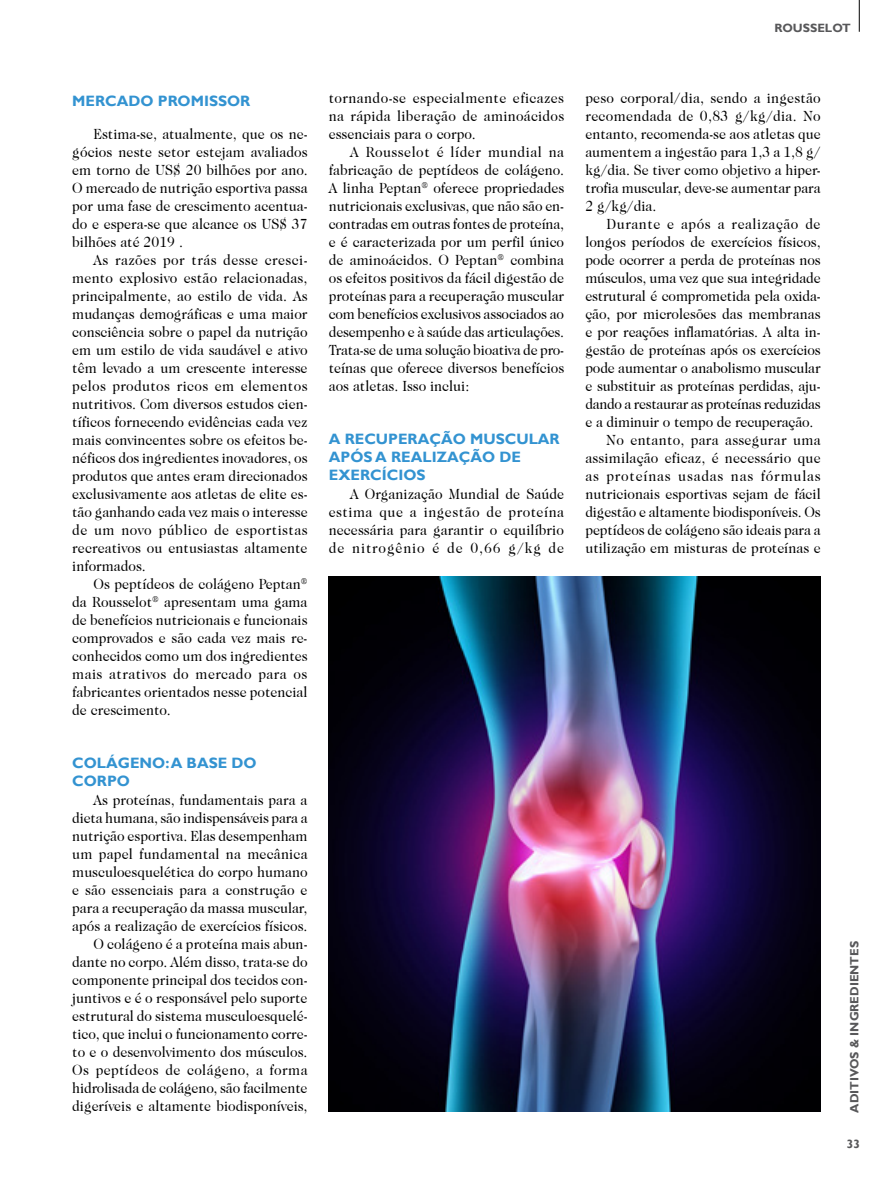
<style>
.page{position:relative;width:893px;height:1191px;background:#fff}
.page>*{position:absolute;margin:0;border:0;box-sizing:border-box;transform-origin:0 0}
.texto{font:15px/18px "Caslon 224 IT Cby BT";color:#000;text-align:justify;scale:.93 1}
.capitulos{font:700 15px/18px "Gill Sans";color:#3393d1}
.t1{font:700 12px "Gill Sans";color:#58585a}
</style>
<div class="page">
<hr style="left:859px;top:0;width:1px;height:32px;background:#000">
<img style="left:329px;top:576px;width:492px;height:535px">
<p class="t1" style="left:775px;top:20px;width:78px">ROUSSELOT</p>
<p class="capitulos" style="left:72px;top:93px;width:180px">MERCADO PROMISSOR</p>
<p class="texto" style="left:72px;top:125px;width:255px;text-indent:21px">Estima-se, atualmente, que os ne&shy;gócios neste setor estejam avaliados em torno de US$ 20 bilhões por ano.<br>O mercado de nutrição esportiva passa por uma fase de crescimento acentua&shy;do e espera-se que alcance os US$ 37 bilhões até 2019 .</p>
<p class="texto" style="left:72px;top:251px;width:255px;text-indent:21px">As razões por trás desse cresci&shy;mento explosivo estão relacionadas, principalmente, ao estilo de vida. As mudanças demográficas e uma maior consciência sobre o papel da nutrição em um estilo de vida saudável e ativo têm levado a um crescente interesse pelos produtos ricos em elementos nutritivos. Com diversos estudos cien&shy;tíficos fornecendo evidências cada vez mais convincentes sobre os efeitos be&shy;néficos dos ingredientes inovadores, os produtos que antes eram direcionados exclusivamente aos atletas de elite es&shy;tão ganhando cada vez mais o interesse de um novo público de esportistas recreativos ou entusiastas altamente informados.</p>
<p class="texto" style="left:72px;top:575px;width:254px;text-indent:21px">Os peptídeos de colágeno Peptan<sup>® </sup>da Rousselot<sup>®</sup> apresentam uma gama de benefícios nutricionais e funcionais comprovados e são cada vez mais re&shy;conhecidos como um dos ingredientes mais atrativos do mercado para os fabricantes orientados nesse potencial de crescimento.</p>
<p class="capitulos" style="left:72px;top:754px;width:186px">COLÁGENO: A BASE DO<br>CORPO</p>
<p class="texto" style="left:72px;top:791px;width:255px;text-indent:21px">As proteínas, fundamentais para a dieta humana, são indispensáveis para a nutrição esportiva. Elas desempenham um papel fundamental na mecânica musculoesquelética do corpo humano e são essenciais para a construção e para a recuperação da massa muscular, após a realização de exercícios físicos.</p>
<p class="texto" style="left:72px;top:935px;width:254px;text-indent:21px">O colágeno é a proteína mais abun&shy;dante no corpo. Além disso, trata-se do componente principal dos tecidos con&shy;juntivos e é o responsável pelo suporte estrutural do sistema musculoesquelé&shy;tico, que inclui o funcionamento corre&shy;to e o desenvolvimento dos músculos.<br>Os peptídeos de colágeno, a forma hidrolisada de colágeno, são facilmente digeríveis e altamente biodisponíveis,</p>
<p class="texto" style="left:329px;top:89px;width:255px">tornando-se especialmente eficazes na rápida liberação de aminoácidos essenciais para o corpo.</p>
<p class="texto" style="left:329px;top:143px;width:255px;text-indent:21px">A Rousselot é líder mundial na fabricação de peptídeos de colágeno.<br>A linha Peptan<sup>®</sup> oferece propriedades nutricionais exclusivas, que não são en&shy;contradas em outras fontes de proteína, e é caracterizada por um perfil único de aminoácidos. O Peptan<sup>®</sup> combina os efeitos positivos da fácil digestão de proteínas para a recuperação muscular com benefícios exclusivos associados ao desempenho e à saúde das articulações.<br>Trata-se de uma solução bioativa de pro&shy;teínas que oferece diversos benefícios aos atletas. Isso inclui:</p>
<p class="capitulos" style="left:329px;top:430px;width:232px">A RECUPERAÇÃO MUSCULAR<br>APÓS A REALIZAÇÃO DE<br>EXERCÍCIOS</p>
<p class="texto" style="left:329px;top:485px;width:255px;text-indent:21px">A Organização Mundial de Saúde estima que a ingestão de proteína necessária para garantir o equilíbrio de nitrogênio é de 0,66 g/kg de</p>
<p class="texto" style="left:585px;top:89px;width:255px">peso corporal/dia, sendo a ingestão recomendada de 0,83 g/kg/dia. No entanto, recomenda-se aos atletas que aumentem a ingestão para 1,3 a 1,8 g/ kg/dia. Se tiver como objetivo a hiper&shy;trofia muscular, deve-se aumentar para 2 g/kg/dia.</p>
<p class="texto" style="left:585px;top:215px;width:254px;text-indent:21px">Durante e após a realização de longos períodos de exercícios físicos, pode ocorrer a perda de proteínas nos músculos, uma vez que sua integridade estrutural é comprometida pela oxida&shy;ção, por microlesões das membranas e por reações inflamatórias. A alta in&shy;gestão de proteínas após os exercícios pode aumentar o anabolismo muscular e substituir as proteínas perdidas, aju&shy;dando a restaurar as proteínas reduzidas e a diminuir o tempo de recuperação.</p>
<p class="texto" style="left:585px;top:431px;width:255px;text-indent:21px">No entanto, para assegurar uma assimilação eficaz, é necessário que as proteínas usadas nas fórmulas nutricionais esportivas sejam de fácil digestão e altamente biodisponíveis. Os peptídeos de colágeno são ideais para a utilização em misturas de proteínas e</p>
<p class="t1" style="left:847px;top:1112px;width:173px;rotate:-90deg">ADITIVOS &amp; INGREDIENTES</p>
<p class="t1" style="left:847px;top:1136px;width:15px">33</p>
</div>
